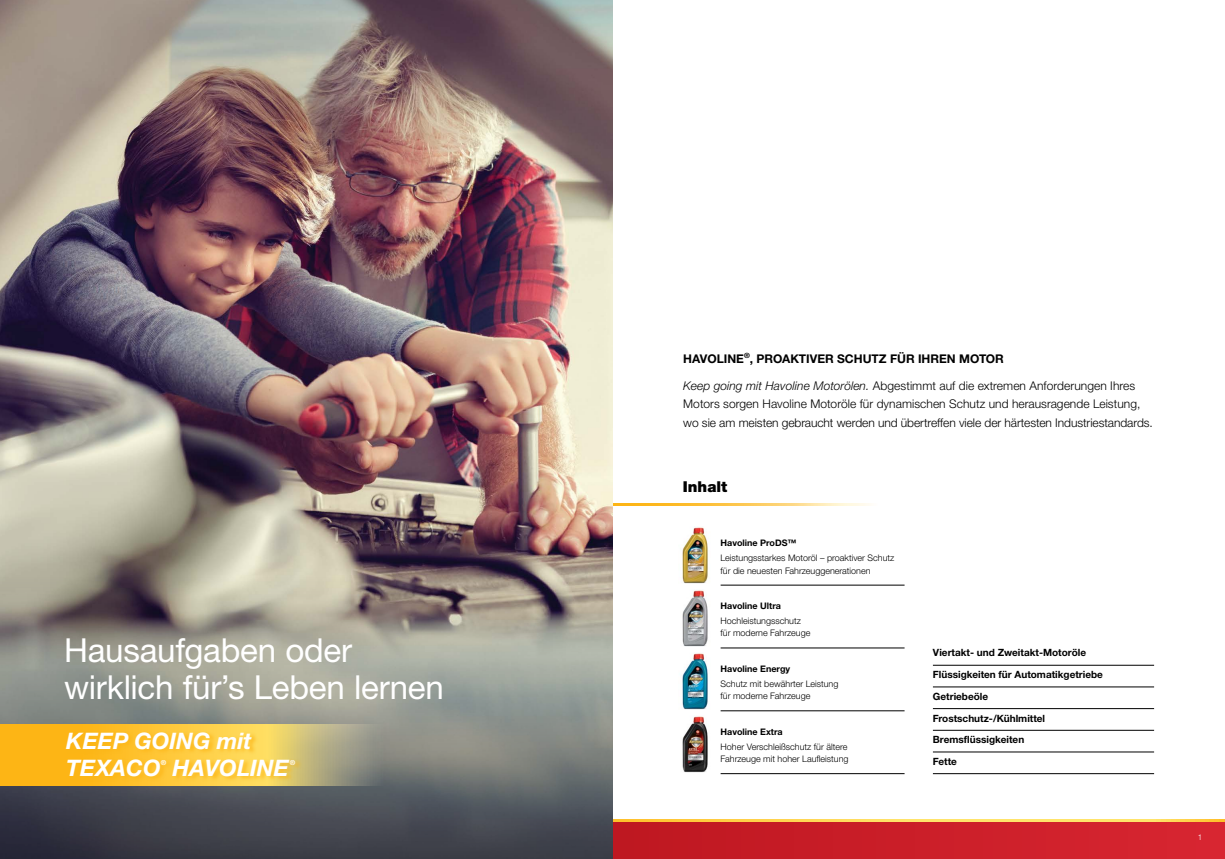
<style>
.page{position:relative;width:1225px;height:859px;background:#fff}
.page>*{position:absolute;margin:0;border:0;box-sizing:border-box;transform-origin:0 0}
.t1{font:33.1px/37px "Helvetica Neue LT Pro";letter-spacing:-.01em;color:#fff}
.t2{font:italic 700 22.8px/27.3px "Helvetica Neue LT Pro";color:#fff}
.t3{font:900 15px "Helvetica Neue LTW1 G";color:#000}
.t4{font:300 12px/18.5px "Helvetica Neue LTW1 G";letter-spacing:.005em;color:#000}
.t5{font:700 12px "Helvetica Neue LTW1 G";color:#000}
.t6{font:700 10px/21.7px "Helvetica Neue LTW1 G";color:#000}
.t7{font:300 9px/12.5px "Helvetica Neue LTW1 G";color:#000}
.t8{font:700 9px "Helvetica Neue LTW1 G";color:#000}
.t9{font:300 8px "Helvetica Neue LTW1 G";color:#fff}
.t10{font:italic 700 6.8px "Helvetica Neue LT Pro";color:#fff}
.s1{font-style:italic}
</style>
<div class="page">
<div style="left:612px;top:822px;width:613px;height:37px;background:#cb1f29"></div>
<svg style="left:612px;top:819px;width:613px;height:3px;background:#fed857"></svg>
<hr style="left:720px;top:585px;width:184px;height:1px;background:#000">
<hr style="left:720px;top:648px;width:184px;height:1px;background:#000">
<hr style="left:720px;top:710px;width:184px;height:1px;background:#000">
<hr style="left:720px;top:773px;width:184px;height:1px;background:#000">
<hr style="left:933px;top:665px;width:221px;height:1px;background:#000">
<hr style="left:933px;top:687px;width:221px;height:1px;background:#000">
<hr style="left:933px;top:708px;width:221px;height:1px;background:#000">
<hr style="left:933px;top:730px;width:221px;height:1px;background:#000">
<hr style="left:933px;top:752px;width:221px;height:1px;background:#000">
<hr style="left:933px;top:773px;width:221px;height:1px;background:#000">
<img style="left:682px;top:527px;width:26px;height:57px">
<img style="left:682px;top:590px;width:26px;height:57px">
<img style="left:682px;top:653px;width:26px;height:57px">
<img style="left:682px;top:716px;width:26px;height:57px">
<svg style="left:612px;top:503px;width:258px;height:3px"></svg>
<img style="left:0;top:0;width:612px;height:558px">
<svg style="left:0;top:558px;width:612px;height:301px;background:#7f7e7a"></svg>
<svg style="left:0;top:724px;width:387px;height:62px;background:#d4af4f"></svg>
<div style="left:66px;top:731px;width:236px;height:51px;background:#fcb515;opacity:.75"></div>
<h1 class="t1" style="left:64px;top:632px;width:381px">Hausaufgaben oder wirklich für’s Leben lernen</h1>
<h2 class="t2" style="left:66px;top:726px;width:187px">KEEP GOING mit<br>TEXACO</h2>
<p class="t10" style="left:161px;top:758px;width:7px">®</p>
<h2 class="t2" style="left:172px;top:754px;width:118px">HAVOLINE</h2>
<p class="t10" style="left:290px;top:758px;width:7px">®</p>
<p class="t5" style="left:683px;top:351px;width:322px">HAVOLINE<sup>®</sup>, PROAKTIVER SCHUTZ FÜR IHREN MOTOR</p>
<p class="t4" style="left:683px;top:376px;width:471px"><span class="s1">Keep going mit Havoline Motorölen.</span> Abgestimmt auf die extremen Anforderungen Ihres<br>Motors sorgen Havoline Motoröle für dynamischen Schutz und herausragende Leistung, wo sie am meisten gebraucht werden und übertreffen viele der härtesten Industriestandards.</p>
<p class="t3" style="left:683px;top:478px;width:46px">Inhalt</p>
<p class="t8" style="left:720px;top:538px;width:77px">Havoline ProDS™</p>
<p class="t7" style="left:720px;top:551px;width:175px">Leistungsstarkes Motoröl – proaktiver Schutz für die neuesten Fahrzeuggenerationen</p>
<p class="t8" style="left:720px;top:600px;width:62px">Havoline Ultra</p>
<p class="t7" style="left:720px;top:614px;width:91px">Hochleistungsschutz für moderne Fahrzeuge</p>
<p class="t8" style="left:720px;top:663px;width:71px">Havoline Energy</p>
<p class="t7" style="left:720px;top:677px;width:119px">Schutz mit bewährter Leistung für moderne Fahrzeuge</p>
<p class="t8" style="left:720px;top:726px;width:64px">Havoline Extra</p>
<p class="t7" style="left:720px;top:740px;width:129px">Hoher Verschleißschutz für ältere<br>Fahrzeuge mit hoher Laufleistung</p>
<p class="t6" style="left:933px;top:642px;width:172px">Viertakt- und Zweitakt-Motoröle<br>Flüssigkeiten für Automatikgetriebe<br>Getriebeöle<br>Frostschutz-/Kühlmittel<br>Bremsflüssigkeiten<br>Fette</p>
<p class="t9" style="left:1197px;top:832px;width:6px">1</p>
</div>
